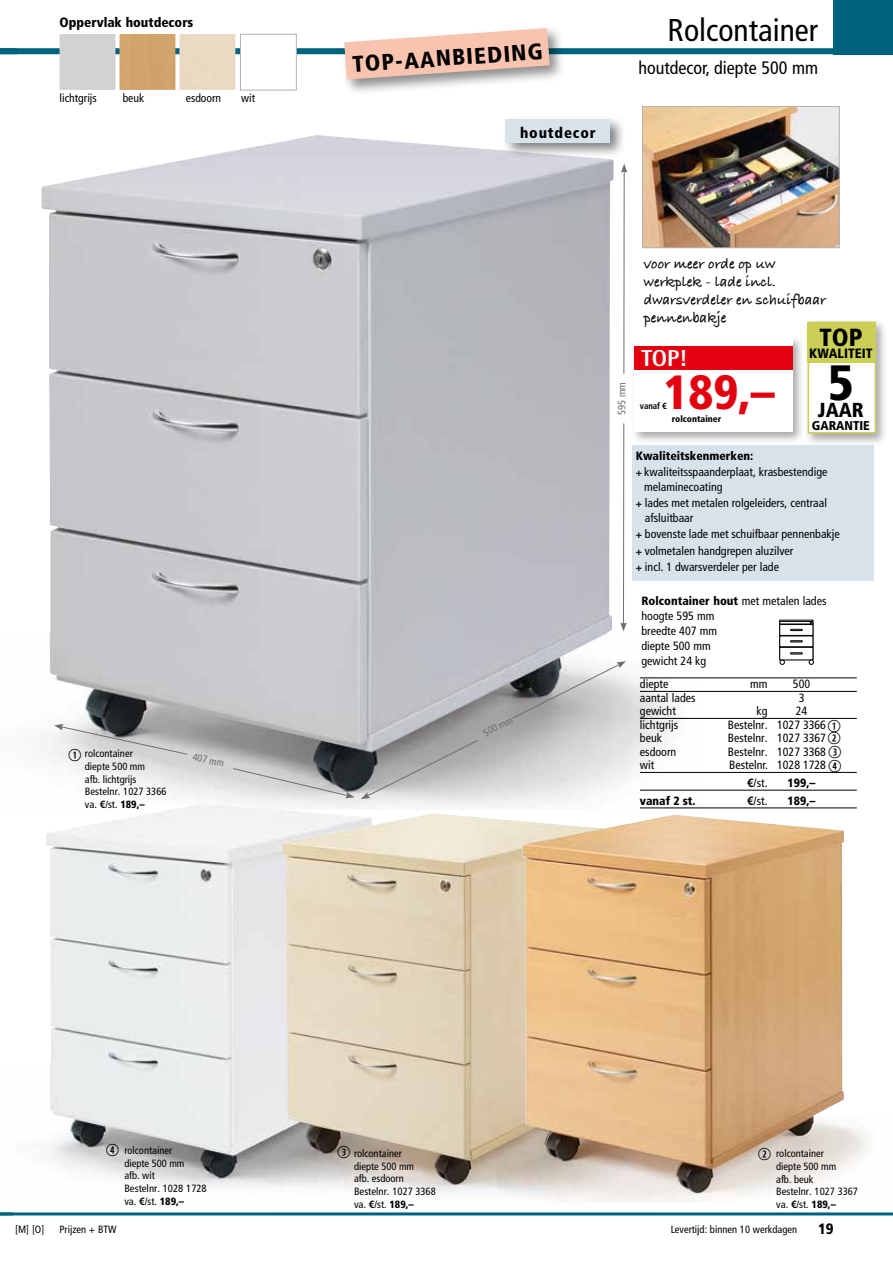
<style>
.page{position:relative;width:893px;height:1263px;background:#fff}
.page>*{position:absolute;margin:0;border:0;box-sizing:border-box;transform-origin:0 0}
.t1{font:900 condensed 49.65px "Frutiger LT Std";color:#000}
.t2{font:900 condensed 48px "Frutiger LT Std";color:#e3000f}
.t3{font:condensed 31.5px "Frutiger LT Std";color:#000}
.t4{font:900 condensed 24.75px "Frutiger LT Std";color:#000}
.t5{font:800 23.1px "Rotis Semi Sans";color:#fff}
.t6{font:900 condensed 22.65px "Frutiger LT Std";color:#000}
.t7{font:900 condensed 20.25px "Frutiger LT Std";color:#000}
.t8{font:condensed 18px "Frutiger LT Std";color:#000}
.t9{font:16.5px/12.8px "Combi Numerals Ltd";color:#000}
.t10{font:15px/18px "Bradley Hand ITCTT Bold";color:#000}
.t11{font:900 condensed 15px "Frutiger LT Std";letter-spacing:.055em;color:#000}
.t12{font:900 condensed 13.5px "Frutiger LT Std";color:#000}
.t13{font:900 condensed 12.75px "Frutiger LT Std";color:#000}
.t14{font:condensed 12px/16.5px "Frutiger LT Std";color:#000}
.t15{font:900 condensed 12px "Frutiger LT Std";color:#000}
.t16{font:condensed 11.7px "Frutiger LT Std";color:#000}
.t17{font:condensed 10.5px/12.6px "Frutiger LT Std";color:#000}
.t18{font:condensed 10.5px "Frutiger LT Std";color:#6f6f6e}
.t19{font:condensed 10.2px "Frutiger LT Std";color:#6f6f6e}
.t20{font:900 condensed 9px "Frutiger LT Std";color:#000}
.t21{font:700 condensed 9px "Frutiger LT Std";letter-spacing:-.01em;color:#000}
.s1{font-weight:900}
.s2{font-weight:900;font-size:10.5px}
.s3{font-weight:700}
</style>
<div class="page">
<img style="left:119px;top:1177px;width:157px;height:10px">
<img style="left:171px;top:676px;width:530px;height:132px">
<div style="left:833px;top:0;width:60px;height:54px;background:#00637d"></div>
<div style="left:0;top:48px;width:893px;height:6px;background:#00637d"></div>
<img style="left:41px;top:135px;width:573px;height:655px">
<div style="left:60px;top:34px;width:55px;height:56px;background:#d3d2d2"></div>
<div style="left:120px;top:34px;width:55px;height:56px;background:#d1a46c"></div>
<div style="left:179px;top:34px;width:56px;height:56px;background:#ebd9c3"></div>
<img style="left:644px;top:108px;width:194px;height:138px">
<div style="left:642px;top:106px;width:198px;height:142px;border:1px solid #b2b2b2"></div>
<div style="left:502px;top:115px;width:125px;height:44px;background:#000;opacity:.5"></div>
<div style="left:506px;top:119px;width:104px;height:23px;background:#d8e2ea"></div>
<div style="left:341px;top:25px;width:225px;height:71px;background:#000;opacity:.45"></div>
<svg style="left:344px;top:28px;width:206px;height:52px;background:#efc9ba"></svg>
<hr style="left:623px;top:423px;width:1px;height:202px;background:#6f6f6e">
<svg style="left:620px;top:622px;width:7px;height:9px"></svg>
<hr style="left:624px;top:170px;width:1px;height:204px;background:#6f6f6e">
<svg style="left:621px;top:164px;width:6px;height:9px"></svg>
<svg style="left:512px;top:661px;width:114px;height:58px;background:#aaaaab"></svg>
<svg style="left:233px;top:768px;width:122px;height:30px;background:#b4b4b5"></svg>
<svg style="left:54px;top:724px;width:134px;height:31px;background:#bbbcbc"></svg>
<div style="left:632px;top:445px;width:242px;height:135px;background:#d8e2ea"></div>
<svg style="left:779px;top:620px;width:34px;height:1px"></svg>
<div style="left:779px;top:621px;width:34px;height:3px;background:#fff;border:1px solid #000"></div>
<div style="left:779px;top:647px;width:34px;height:13px;background:#fff;border:1px solid #000"></div>
<div style="left:779px;top:624px;width:34px;height:12px;background:#fff;border:1px solid #000"></div>
<svg style="left:780px;top:660px;width:5px;height:5px"></svg>
<svg style="left:809px;top:660px;width:5px;height:5px"></svg>
<svg style="left:790px;top:629px;width:12px;height:2px"></svg>
<svg style="left:790px;top:640px;width:12px;height:2px"></svg>
<svg style="left:790px;top:652px;width:12px;height:2px"></svg>
<div style="left:804px;top:319px;width:84px;height:127px;background:#000;opacity:.35"></div>
<div style="left:808px;top:322px;width:67px;height:111px;background:#fff"></div>
<div style="left:808px;top:321px;width:68px;height:113px;border:1px solid #cccf55"></div>
<div style="left:808px;top:322px;width:68px;height:40px;background:#cccf55"></div>
<div style="left:630px;top:334px;width:175px;height:111px;background:#000;opacity:.35"></div>
<div style="left:634px;top:337px;width:159px;height:94px;background:#fff"></div>
<div style="left:634px;top:347px;width:159px;height:23px;background:#e3000f"></div>
<div style="left:240px;top:34px;width:56px;height:56px;background:#fff"></div>
<div style="left:240px;top:34px;width:57px;height:56px;border:1px solid #b2b2b2"></div>
<hr style="left:0;top:1212px;width:893px;height:3px;background:#00637d">
<img style="left:46px;top:803px;width:326px;height:374px">
<img style="left:282px;top:813px;width:240px;height:373px">
<img style="left:522px;top:814px;width:322px;height:379px">
<svg style="left:361px;top:740px;width:118px;height:59px;background:#acacad"></svg>
<hr style="left:640px;top:678px;width:217px;height:1px;background:#000">
<hr style="left:640px;top:691px;width:217px;height:1px;background:#000">
<hr style="left:640px;top:718px;width:217px;height:1px;background:#000">
<hr style="left:640px;top:772px;width:217px;height:1px;background:#000">
<hr style="left:640px;top:790px;width:217px;height:1px;background:#000">
<hr style="left:640px;top:808px;width:217px;height:1px;background:#000">
<p class="t12" style="left:60px;top:14px;width:135px">Oppervlak houtdecors</p>
<h3 class="t6" style="left:351px;top:51px;width:192px;rotate:-4deg">TOP-AANBIEDING</h3>
<h3 class="t3" style="left:668px;top:11px;width:152px">Rolcontainer</h3>
<h3 class="t8" style="left:638px;top:57px;width:181px">houtdecor, diepte 500 mm</h3>
<p class="t16" style="left:60px;top:91px;width:39px">lichtgrijs</p>
<p class="t16" style="left:123px;top:91px;width:23px">beuk</p>
<p class="t16" style="left:186px;top:91px;width:37px">esdoorn</p>
<p class="t16" style="left:241px;top:91px;width:16px">wit</p>
<p class="t11" style="left:520px;top:124px;width:77px">houtdecor</p>
<p class="t18" style="left:616px;top:415px;width:34px;rotate:-90deg">595 mm</p>
<p class="t10" style="left:644px;top:254px;width:184px">voor meer orde op uw werkplek - lade incl. dwarsverdeler en schuifbaar pennenbakje</p>
<h3 class="t4" style="left:819px;top:322px;width:45px">TOP</h3>
<p class="t12" style="left:809px;top:346px;width:65px">KWALITEIT</p>
<h1 class="t1" style="left:828px;top:353px;width:27px">5</h1>
<h3 class="t7" style="left:818px;top:398px;width:48px">JAAR</h3>
<p class="t13" style="left:812px;top:418px;width:59px">GARANTIE</p>
<h3 class="t5" style="left:642px;top:344px;width:46px">TOP!</h3>
<h2 class="t2" style="left:663px;top:363px;width:113px">189,–</h2>
<p class="t21" style="left:640px;top:400px;width:28px">vanaf €</p>
<p class="t20" style="left:672px;top:413px;width:51px">rolcontainer</p>
<p class="t14" style="left:636px;top:447px;width:193px"><span class="s1">Kwaliteitskenmerken:<br></span><span class="s2">+</span> kwaliteitsspaanderplaat, krasbestendige</p>
<p class="t14" style="left:636px;top:478px;width:193px;text-indent:8px">melaminecoating<br><span class="s2">+</span> lades met metalen rolgeleiders, centraal</p>
<p class="t14" style="left:636px;top:509px;width:206px;text-indent:9px">afsluitbaar<br><span class="s2">+</span> bovenste lade met schuifbaar pennenbakje <span class="s2">+</span> volmetalen handgrepen aluzilver<br><span class="s2">+</span> incl. 1 dwarsverdeler per lade</p>
<h3 class="t9" style="left:68px;top:749px;width:15px">1</h3>
<p class="t19" style="left:194px;top:751px;width:33px;rotate:12deg">407 mm</p>
<p class="t17" style="left:85px;top:747px;width:83px">rolcontainer<br>diepte 500 mm<br>afb. lichtgrijs<br>Bestelnr. 1027 3366 va. <span class="s3">€</span>/st. <span class="s1">189,–</span></p>
<p class="t19" style="left:481px;top:728px;width:33px;rotate:-27deg">500 mm</p>
<p class="t14" style="left:641px;top:594px;width:187px;line-height:15px"><span class="s1">Rolcontainer hout</span> met metalen lades hoogte 595 mm<br>breedte 407 mm<br>diepte 500 mm<br>gewicht 24 kg</p>
<p class="t14" style="left:640px;top:676px;width:30px">diepte</p>
<p class="t14" style="left:750px;top:676px;width:19px">mm</p>
<p class="t14" style="left:793px;top:676px;width:19px">500</p>
<p class="t14" style="left:640px;top:689px;width:57px">aantal lades</p>
<p class="t14" style="left:799px;top:689px;width:7px">3</p>
<p class="t14" style="left:640px;top:703px;width:37px">gewicht</p>
<p class="t14" style="left:756px;top:703px;width:13px">kg</p>
<p class="t14" style="left:796px;top:703px;width:13px">24</p>
<p class="t14" style="left:640px;top:716px;width:40px">lichtgrijs</p>
<p class="t14" style="left:728px;top:716px;width:100px">Bestelnr. 1027 3366</p>
<p class="t14" style="left:640px;top:730px;width:24px">beuk</p>
<p class="t14" style="left:728px;top:730px;width:100px">Bestelnr. 1027 3367</p>
<p class="t14" style="left:640px;top:743px;width:38px">esdoorn</p>
<p class="t14" style="left:728px;top:743px;width:100px">Bestelnr. 1027 3368</p>
<p class="t14" style="left:640px;top:757px;width:16px">wit</p>
<p class="t14" style="left:747px;top:756px;width:80px;line-height:17.7px;text-indent:-18px">Bestelnr. 1028 1728 <span class="s3">€</span>/st.</p>
<h3 class="t9" style="left:827px;top:719px;width:15px">1<br>2</h3>
<h3 class="t9" style="left:828px;top:746px;width:15px">3</h3>
<h3 class="t9" style="left:828px;top:760px;width:15px">4</h3>
<p class="t15" style="left:788px;top:775px;width:29px">199,–</p>
<p class="t15" style="left:640px;top:793px;width:57px">vanaf 2 st.</p>
<p class="t14" style="left:747px;top:792px;width:22px"><span class="s3">€</span>/st.</p>
<p class="t15" style="left:788px;top:793px;width:29px">189,–</p>
<p class="t17" style="left:15px;top:1223px;width:31px">[M] [O]</p>
<h3 class="t9" style="left:106px;top:1144px;width:15px">4</h3>
<h3 class="t9" style="left:337px;top:1146px;width:15px">3</h3>
<p class="t17" style="left:124px;top:1144px;width:84px">rolcontainer<br>diepte 500 mm<br>afb. wit<br>Bestelnr. 1028 1728 va. <span class="s3">€</span>/st. <span class="s1">189,–</span></p>
<p class="t17" style="left:354px;top:1147px;width:83px">rolcontainer<br>diepte 500 mm<br>afb. esdoorn<br>Bestelnr. 1027 3368 va. <span class="s3">€</span>/st. <span class="s1">189,–</span></p>
<h3 class="t9" style="left:758px;top:1148px;width:15px">2</h3>
<p class="t17" style="left:776px;top:1147px;width:83px">rolcontainer<br>diepte 500 mm<br>afb. beuk<br>Bestelnr. 1027 3367 va. <span class="s3">€</span>/st. <span class="s1">189,–</span></p>
<p class="t17" style="left:60px;top:1223px;width:58px">Prijzen + BTW</p>
<p class="t17" style="left:671px;top:1223px;width:128px">Levertijd: binnen 10 werkdagen</p>
<p class="t11" style="left:818px;top:1219px;width:17px">19</p>
</div>
